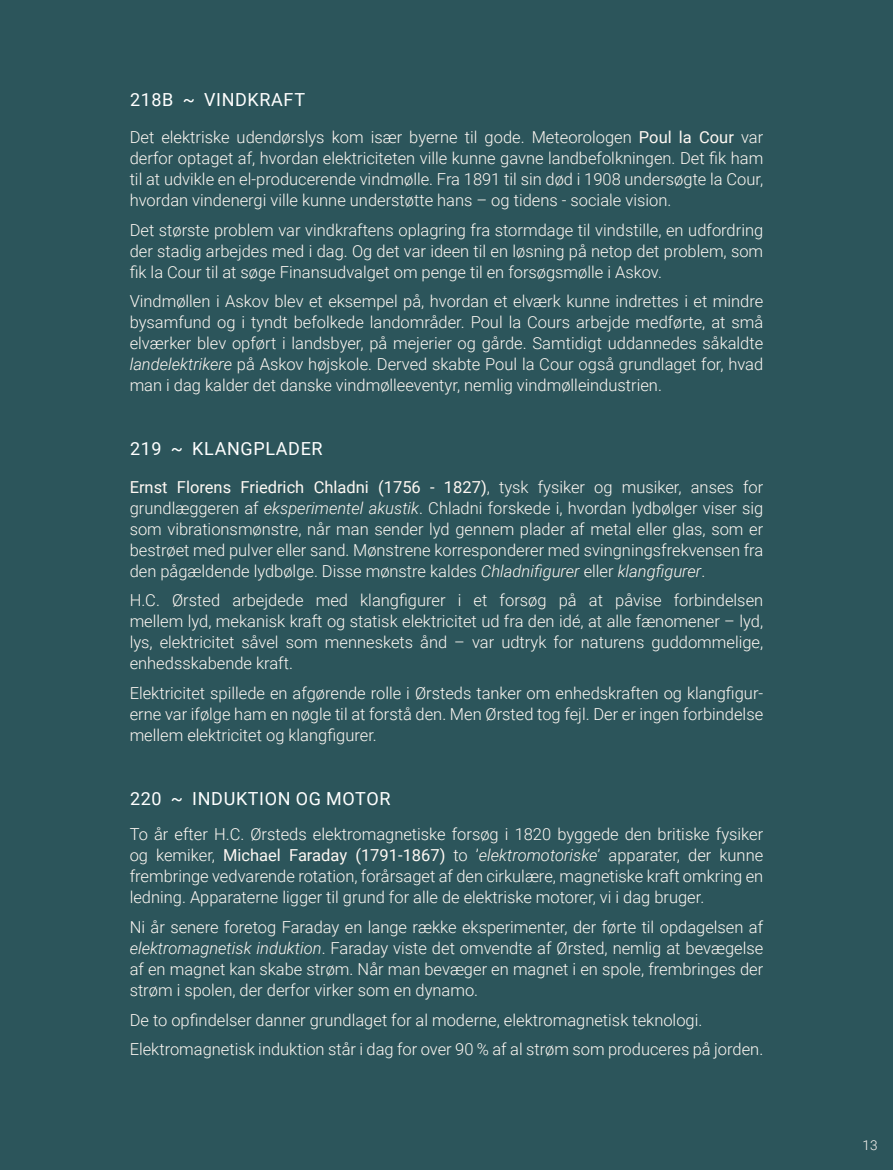
<style>
.page{position:relative;width:893px;height:1170px;background:#fff}
.page>*{position:absolute;margin:0;border:0;box-sizing:border-box;transform-origin:0 0}
.t1{font:18px "Roboto";letter-spacing:.035em;color:#fff}
.t2{font:300 16.5px/21px "Roboto";color:#fef8f3;text-align:justify}
.t3{font:300 13.5px "Roboto";color:#fef8f3}
.s1{font-weight:400}
.s2{font-style:italic}
</style>
<div class="page">
<div style="left:0;top:0;width:893px;height:1169px;background:#2c555b"></div>
<p class="t1" style="left:130px;top:87px;width:177px">218B ~ VINDKRAFT</p>
<p class="t2" style="left:130px;top:126px;width:635px">Det elektriske udendørslys kom især byerne til gode. Meteorologen <span class="s1">Poul la Cour</span> var derfor optaget af, hvordan elektriciteten ville kunne gavne landbefolkningen. Det fik ham til at udvikle en el-producerende vindmølle. Fra 1891 til sin død i 1908 undersøgte la Cour, hvordan vindenergi ville kunne understøtte hans – og tidens - sociale vision.</p>
<p class="t2" style="left:130px;top:219px;width:635px">Det største problem var vindkraftens oplagring fra stormdage til vindstille, en udfordring der stadig arbejdes med i dag. Og det var ideen til en løsning på netop det problem, som fik la Cour til at søge Finansudvalget om penge til en forsøgsmølle i Askov.</p>
<p class="t2" style="left:130px;top:290px;width:635px">Vindmøllen i Askov blev et eksempel på, hvordan et elværk kunne indrettes i et mindre bysamfund og i tyndt befolkede landområder. Poul la Cours arbejde medførte, at små elværker blev opført i landsbyer, på mejerier og gårde. Samtidigt uddannedes såkaldte <span class="s2">landelektrikere</span> på Askov højskole. Derved skabte Poul la Cour også grundlaget for, hvad man i dag kalder det danske vindmølleeventyr, nemlig vindmølleindustrien.</p>
<p class="t1" style="left:130px;top:436px;width:194px">219 ~ KLANGPLADER</p>
<p class="t2" style="left:130px;top:475px;width:635px"><span class="s1">Ernst Florens Friedrich Chladni (1756 - 1827)</span>, tysk fysiker og musiker, anses for grundlæggeren af <span class="s2">eksperimentel akustik</span>. Chladni forskede i, hvordan lydbølger viser sig som vibrationsmønstre, når man sender lyd gennem plader af metal eller glas, som er bestrøet med pulver eller sand. Mønstrene korresponderer med svingningsfrekvensen fra den pågældende lydbølge. Disse mønstre kaldes <span class="s2">Chladnifigurer</span> eller <span class="s2">klangfigurer</span>.</p>
<p class="t2" style="left:130px;top:589px;width:635px">H.C. Ørsted arbejdede med klangfigurer i et forsøg på at påvise forbindelsen mellem lyd, mekanisk kraft og statisk elektricitet ud fra den idé, at alle fænomener – lyd, lys, elektricitet såvel som menneskets ånd – var udtryk for naturens guddommelige, enhedsskabende kraft.</p>
<p class="t2" style="left:130px;top:681px;width:635px">Elektricitet spillede en afgørende rolle i Ørsteds tanker om enhedskraften og klangfigur&shy;erne var ifølge ham en nøgle til at forstå den. Men Ørsted tog fejl. Der er ingen forbindelse mellem elektricitet og klangfigurer.</p>
<p class="t1" style="left:130px;top:785px;width:262px">220 ~ INDUKTION OG MOTOR</p>
<p class="t2" style="left:130px;top:823px;width:635px">To år efter H.C. Ørsteds elektromagnetiske forsøg i 1820 byggede den britiske fysiker og kemiker, <span class="s1">Michael Faraday (1791-1867)</span> to ’<span class="s2">elektromotoriske</span>’ apparater, der kunne frembringe vedvarende rotation, forårsaget af den cirkulære, magnetiske kraft omkring en ledning. Apparaterne ligger til grund for alle de elektriske motorer, vi i dag bruger.</p>
<p class="t2" style="left:130px;top:915px;width:635px">Ni år senere foretog Faraday en lange række eksperimenter, der førte til opdagelsen af <span class="s2">elektromagnetisk induktion</span>. Faraday viste det omvendte af Ørsted, nemlig at bevægelse af en magnet kan skabe strøm. Når man bevæger en magnet i en spole, frembringes der strøm i spolen, der derfor virker som en dynamo.</p>
<p class="t2" style="left:130px;top:1004px;width:635px;line-height:29.5px">De to opfindelser danner grundlaget for al moderne, elektromagnetisk teknologi.<br>Elektromagnetisk induktion står i dag for over 90 % af al strøm som produceres på jorden.</p>
<p class="t3" style="left:863px;top:1135px;width:16px">13</p>
</div>
